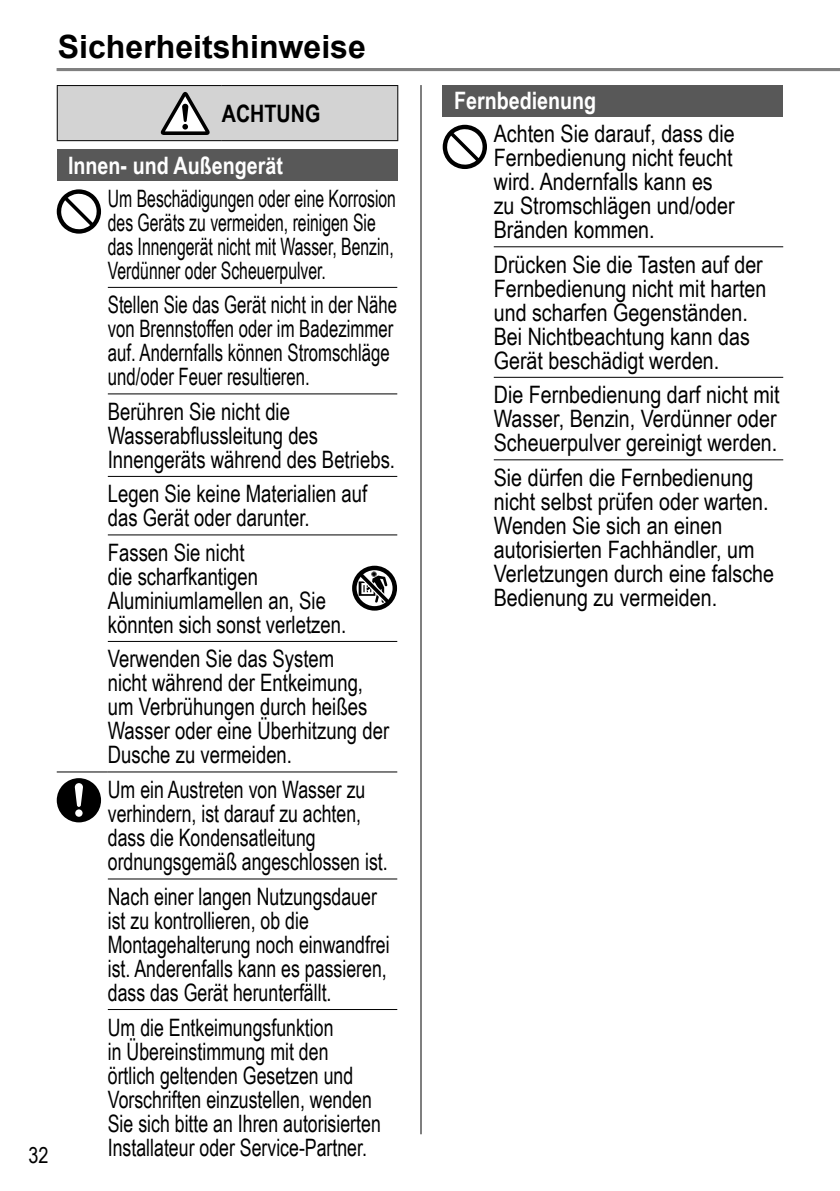
<style>
.page{position:relative;width:840px;height:1191px;background:#fff}
.page>*{position:absolute;margin:0;border:0;box-sizing:border-box;transform-origin:0 0}
.t1{font:700 32px "Arial";color:#000}
.t2{font:24px/24px "Arial Narrow";color:#000}
.t3{font:24px/24px "Arial Narrow";color:#000;scale:.9 1}
.t4{font:24px/24px "Arial Narrow";color:#000;scale:.94 1}
.t5{font:24px/24px "Arial Narrow";color:#000;scale:.8 1}
.t6{font:24px/24px "Arial Narrow";color:#000;scale:.85 1}
.t7{font:700 24px "Arial Narrow";color:#fff}
.t8{font:700 24px "Arial Narrow";color:#000}
.t9{font:22px "Arial Narrow";color:#000}
</style>
<div class="page">
<hr style="left:57px;top:68px;width:782px;height:3px;background:#808080">
<hr style="left:420px;top:85px;width:1px;height:1049px;background:#000">
<hr style="left:57px;top:85px;width:165px;height:1px;background:#000">
<hr style="left:397px;top:86px;width:1px;height:54px;background:#000">
<hr style="left:222px;top:85px;width:176px;height:1px;background:#000">
<hr style="left:222px;top:140px;width:176px;height:1px;background:#000">
<svg style="left:57px;top:86px;width:340px;height:55px;background:#c8c8c8"></svg>
<div style="left:57px;top:150px;width:340px;height:31px;background:#585858"></div>
<hr style="left:57px;top:771px;width:51px;height:1px;background:#000">
<hr style="left:108px;top:287px;width:289px;height:1px;background:#000">
<hr style="left:108px;top:393px;width:289px;height:1px;background:#000">
<hr style="left:108px;top:476px;width:289px;height:1px;background:#000">
<hr style="left:108px;top:534px;width:289px;height:1px;background:#000">
<hr style="left:108px;top:641px;width:289px;height:1px;background:#000">
<hr style="left:108px;top:771px;width:289px;height:1px;background:#000">
<svg style="left:57px;top:189px;width:44px;height:45px"></svg>
<svg style="left:352px;top:565px;width:45px;height:46px"></svg>
<hr style="left:108px;top:878px;width:289px;height:1px;background:#000">
<hr style="left:108px;top:1009px;width:289px;height:1px;background:#000">
<svg style="left:57px;top:778px;width:44px;height:44px"></svg>
<div style="left:442px;top:85px;width:340px;height:31px;background:#585858"></div>
<hr style="left:493px;top:246px;width:289px;height:1px;background:#000">
<hr style="left:493px;top:377px;width:289px;height:1px;background:#000">
<hr style="left:493px;top:459px;width:289px;height:1px;background:#000">
<svg style="left:442px;top:125px;width:44px;height:44px"></svg>
<h1 class="t1" style="left:58px;top:29px;width:309px">Sicherheitshinweise</h1>
<p class="t9" style="left:28px;top:1142px;width:22px">32</p>
<p class="t8" style="left:222px;top:99px;width:100px">ACHTUNG</p>
<p class="t7" style="left:68px;top:152px;width:216px">Innen- und Außengerät</p>
<p class="t5" style="left:108px;top:186px;width:361px">Um Beschädigungen oder eine Korrosion des Geräts zu vermeiden, reinigen Sie das Innengerät nicht mit Wasser, Benzin, Verdünner oder Scheuerpulver.</p>
<p class="t6" style="left:108px;top:293px;width:342px">Stellen Sie das Gerät nicht in der Nähe von Brennstoffen oder im Badezimmer auf. Andernfalls können Stromschläge und/oder Feuer resultieren.</p>
<p class="t4" style="left:108px;top:399px;width:307px">Berühren Sie nicht die<br>Wasserabflussleitung des<br>Innengeräts während des Betriebs.</p>
<p class="t4" style="left:108px;top:482px;width:277px">Legen Sie keine Materialien auf das Gerät oder darunter.</p>
<p class="t4" style="left:108px;top:540px;width:255px">Fassen Sie nicht<br>die scharfkantigen<br>Aluminiumlamellen an, Sie könnten sich sonst verletzen.</p>
<p class="t4" style="left:108px;top:646px;width:300px">Verwenden Sie das System<br>nicht während der Entkeimung, um Verbrühungen durch heißes<br>Wasser oder eine Überhitzung der<br>Dusche zu vermeiden.</p>
<p class="t3" style="left:108px;top:777px;width:312px">Um ein Austreten von Wasser zu verhindern, ist darauf zu achten, dass die Kondensatleitung ordnungsgemäß angeschlossen ist.</p>
<p class="t3" style="left:108px;top:884px;width:314px">Nach einer langen Nutzungsdauer ist zu kontrollieren, ob die Montagehalterung noch einwandfrei ist. Anderenfalls kann es passieren, dass das Gerät herunterfällt.</p>
<p class="t3" style="left:108px;top:1014px;width:305px">Um die Entkeimungsfunktion<br>in Übereinstimmung mit den örtlich geltenden Gesetzen und Vorschriften einzustellen, wenden Sie sich bitte an Ihren autorisierten Installateur oder Service-Partner.</p>
<p class="t7" style="left:454px;top:87px;width:144px">Fernbedienung</p>
<p class="t2" style="left:493px;top:122px;width:242px">Achten Sie darauf, dass die<br>Fernbedienung nicht feucht wird. Andernfalls kann es zu Stromschlägen und/oder<br>Bränden kommen.</p>
<p class="t2" style="left:493px;top:252px;width:274px">Drücken Sie die Tasten auf der<br>Fernbedienung nicht mit harten und scharfen Gegenständen.<br>Bei Nichtbeachtung kann das<br>Gerät beschädigt werden.</p>
<p class="t2" style="left:493px;top:382px;width:287px;text-align:justify">Die Fernbedienung darf nicht mit Wasser, Benzin, Verdünner oder Scheuerpulver gereinigt werden.</p>
<p class="t2" style="left:493px;top:465px;width:282px">Sie dürfen die Fernbedienung nicht selbst prüfen oder warten.<br>Wenden Sie sich an einen autorisierten Fachhändler, um<br>Verletzungen durch eine falsche<br>Bedienung zu vermeiden.</p>
</div>
